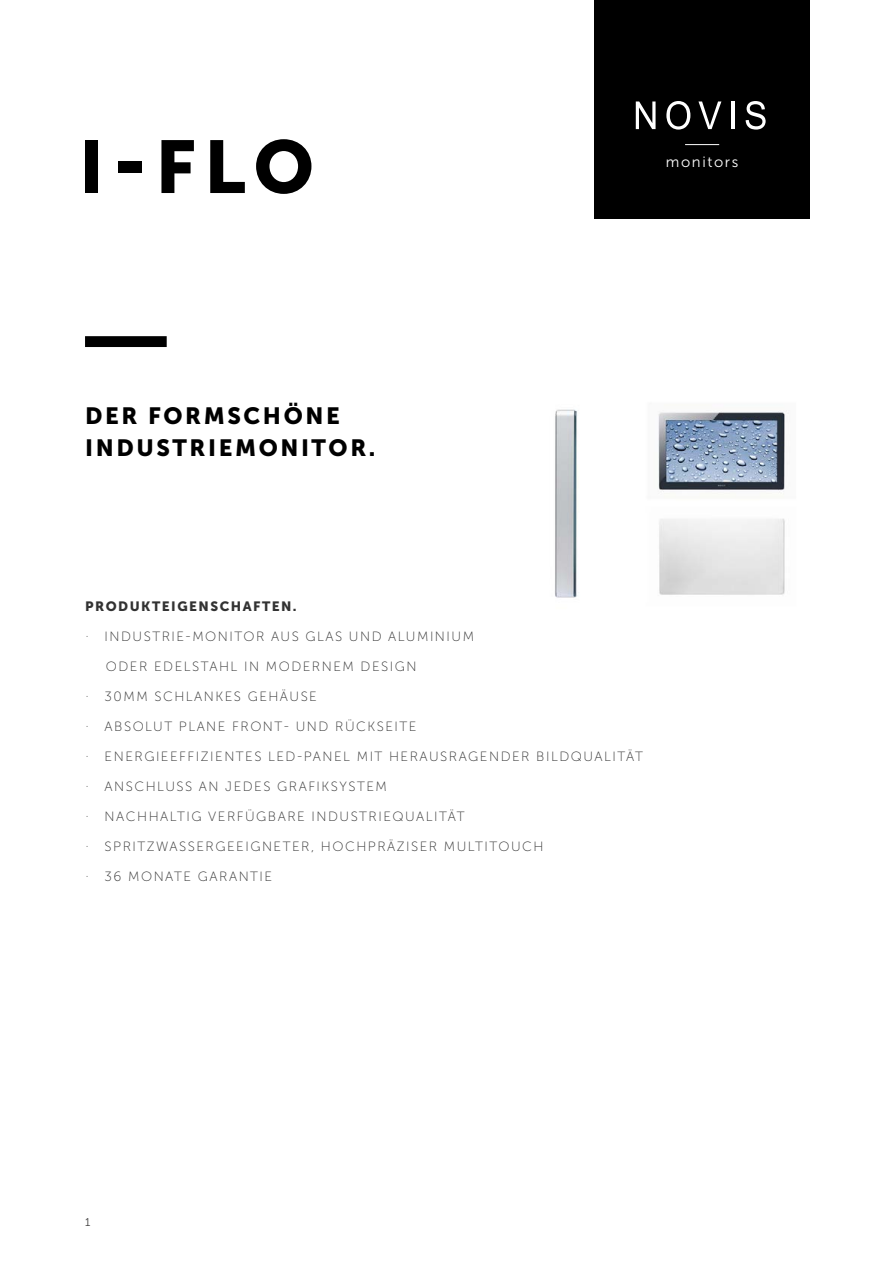
<style>
.page{position:relative;width:893px;height:1263px;background:#fff}
.page>*{position:absolute;margin:0;border:0;box-sizing:border-box;transform-origin:0 0}
.t1{font:73.95px "Museo Sans 900";color:#000}
.t2{font:23.4px/31.5px "Museo Sans 900";letter-spacing:.11em;color:#000}
.t3{font:14.85px "Museo Sans 300";letter-spacing:.11em;color:#fff}
.t4{font:13.5px "Museo Sans 100";letter-spacing:.11em;color:#323232}
.t5{font:13.5px "Museo Sans 900";letter-spacing:.11em;color:#323232}
.t6{font:11.25px "Museo Sans 300";color:#3c3b3b}
</style>
<div class="page">
<div style="left:85px;top:336px;width:82px;height:11px;background:#000"></div>
<div style="left:594px;top:0;width:215px;height:218px;background:#000"></div>
<svg style="left:636px;top:101px;width:20px;height:28px"></svg>
<svg style="left:666px;top:101px;width:24px;height:29px"></svg>
<svg style="left:698px;top:101px;width:23px;height:28px"></svg>
<hr style="left:731px;top:101px;width:4px;height:28px;background:#fff">
<svg style="left:746px;top:101px;width:20px;height:29px"></svg>
<hr style="left:685px;top:144px;width:34px;height:1px;background:#fff">
<img style="left:555px;top:409px;width:232px;height:189px">
<h1 class="t1" style="left:79px;top:125px;width:237px">I-FLO</h1>
<p class="t3" style="left:666px;top:154px;width:74px">monitors</p>
<h2 class="t2" style="left:85px;top:400px;width:292px">DER FORMSCHÖNE<br>INDUSTRIEMONITOR.</h2>
<p class="t5" style="left:85px;top:599px;width:213px">PRODUKTEIGENSCHAFTEN.</p>
<p class="t4" style="left:85px;top:629px;width:390px">· INDUSTRIE-MONITOR AUS GLAS UND ALUMINIUM</p>
<p class="t4" style="left:106px;top:659px;width:312px">ODER EDELSTAHL IN MODERNEM DESIGN</p>
<p class="t4" style="left:85px;top:689px;width:233px">· 30MM SCHLANKES GEHÄUSE</p>
<p class="t4" style="left:85px;top:719px;width:333px">· ABSOLUT PLANE FRONT- UND RÜCKSEITE</p>
<p class="t4" style="left:85px;top:749px;width:559px">· ENERGIEEFFIZIENTES LED-PANEL MIT HERAUSRAGENDER BILDQUALITÄT</p>
<p class="t4" style="left:85px;top:779px;width:303px">· ANSCHLUSS AN JEDES GRAFIKSYSTEM</p>
<p class="t4" style="left:85px;top:809px;width:381px">· NACHHALTIG VERFÜGBARE INDUSTRIEQUALITÄT</p>
<p class="t4" style="left:85px;top:839px;width:460px">· SPRITZWASSERGEEIGNETER, HOCHPRÄZISER MULTITOUCH</p>
<p class="t4" style="left:85px;top:869px;width:189px">· 36 MONATE GARANTIE</p>
<p class="t6" style="left:85px;top:1216px;width:7px">1</p>
</div>
